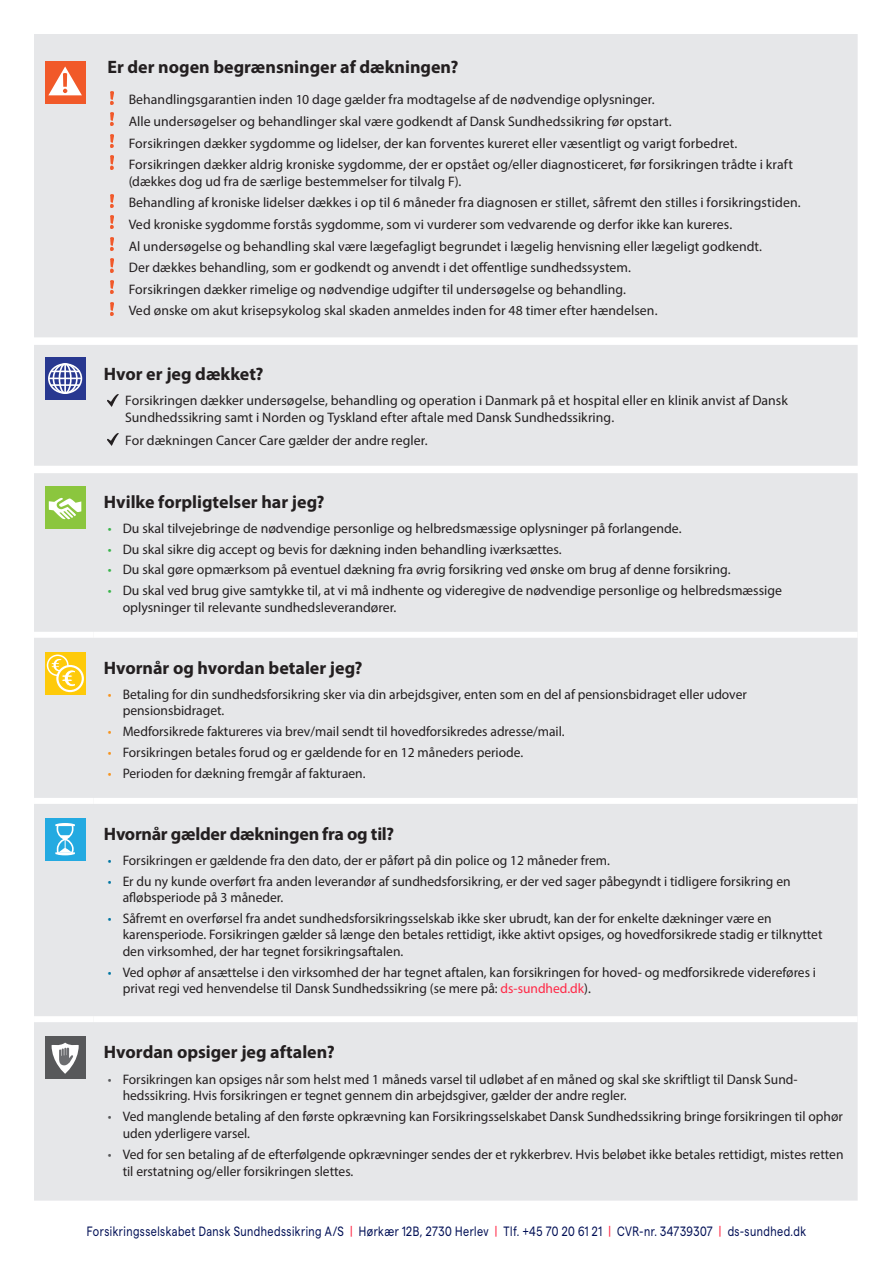
<style>
.page{position:relative;width:893px;height:1263px;background:#fff}
.page>*{position:absolute;margin:0;border:0;box-sizing:border-box;transform-origin:0 0}
.Cover_subhead{font:700 18px "Myriad Pro";color:#231f20}
.bullets_02{font:13.8px/16.5px "Myriad Pro";color:#231f20}
.skematekst_9_2{font:13.8px/16.5px "Myriad Pro";letter-spacing:.005em;color:#231f20}
.Covered_bullets{font:13.8px/16.5px "Myriad Pro";letter-spacing:.005em;color:#231f20}
.sidebund01{font:13.5px "Matter";letter-spacing:.04em;color:#000f55;scale:.8 1}
.s1{color:#39b54a}
.s2{color:#f7941e}
.s3{color:#0076a3}
.s4{color:#ff2846}
.s5{color:#57585a}
</style>
<div class="page">
<div style="left:34px;top:34px;width:824px;height:1166px;background:#e6e7e9"></div>
<div style="left:93px;top:632px;width:765px;height:6px;background:#fff"></div>
<div style="left:93px;top:798px;width:765px;height:6px;background:#fff"></div>
<div style="left:93px;top:1016px;width:765px;height:6px;background:#fff"></div>
<div style="left:34px;top:632px;width:59px;height:6px;background:#fff"></div>
<div style="left:34px;top:798px;width:59px;height:6px;background:#fff"></div>
<div style="left:34px;top:1016px;width:59px;height:6px;background:#fff"></div>
<div style="left:45px;top:47px;width:783px;height:273px;background:#e6e7e9"></div>
<svg style="left:110px;top:91px;width:4px;height:13px"></svg>
<svg style="left:110px;top:113px;width:4px;height:13px"></svg>
<img style="left:110px;top:134px;width:4px;height:14px">
<svg style="left:110px;top:156px;width:4px;height:13px"></svg>
<svg style="left:110px;top:194px;width:4px;height:13px"></svg>
<svg style="left:110px;top:216px;width:4px;height:13px"></svg>
<svg style="left:110px;top:237px;width:4px;height:13px"></svg>
<svg style="left:110px;top:259px;width:4px;height:13px"></svg>
<img style="left:110px;top:280px;width:4px;height:14px">
<svg style="left:110px;top:302px;width:4px;height:13px"></svg>
<svg style="left:45px;top:358px;width:41px;height:42px"></svg>
<div style="left:48px;top:363px;width:34px;height:31px;border:2px solid #fff;border-radius:50%"></div>
<div style="left:53px;top:363px;width:25px;height:31px;border:2px solid #fff;border-radius:50%"></div>
<div style="left:59px;top:363px;width:13px;height:31px;border:2px solid #fff;border-radius:50%"></div>
<hr style="left:64px;top:364px;width:2px;height:30px;background:#fff">
<svg style="left:51px;top:371px;width:29px;height:1px"></svg>
<hr style="left:51px;top:384px;width:29px;height:2px;background:#fff">
<hr style="left:49px;top:378px;width:32px;height:1px;background:#fff">
<div style="left:45px;top:486px;width:41px;height:42px;background:#8bc63e"></div>
<svg style="left:49px;top:497px;width:33px;height:23px"></svg>
<div style="left:45px;top:652px;width:41px;height:42px;background:#feca0a"></div>
<div style="left:47px;top:654px;width:22px;height:22px;border:2px solid #fff;border-radius:50%"></div>
<svg style="left:57px;top:666px;width:26px;height:25px"></svg>
<div style="left:56px;top:665px;width:28px;height:27px;border:2px solid #fff;border-radius:50%"></div>
<svg style="left:51px;top:658px;width:25px;height:29px"></svg>
<div style="left:45px;top:818px;width:41px;height:42px;background:#24aae1"></div>
<svg style="left:55px;top:823px;width:20px;height:32px"></svg>
<div style="left:45px;top:1036px;width:41px;height:43px;background:#57585a"></div>
<svg style="left:52px;top:1042px;width:27px;height:32px"></svg>
<svg style="left:107px;top:394px;width:11px;height:12px"></svg>
<div style="left:45px;top:61px;width:41px;height:42px;background:#f15929"></div>
<svg style="left:48px;top:67px;width:34px;height:28px"></svg>
<svg style="left:107px;top:434px;width:11px;height:12px"></svg>
<p class="Cover_subhead" style="left:107px;top:55px;width:353px">Er der nogen begrænsninger af dækningen?</p>
<p class="skematekst_9_2" style="left:129px;top:91px;width:528px">Behandlingsgarantien inden 10 dage gælder fra modtagelse af de nødvendige oplysninger.</p>
<p class="skematekst_9_2" style="left:129px;top:113px;width:545px">Alle undersøgelser og behandlinger skal være godkendt af Dansk Sundhedssikring før opstart.</p>
<p class="skematekst_9_2" style="left:129px;top:135px;width:610px">Forsikringen dækker sygdomme og lidelser, der kan forventes kureret eller væsentligt og varigt forbedret.</p>
<p class="skematekst_9_2" style="left:129px;top:156px;width:666px">Forsikringen dækker aldrig kroniske sygdomme, der er opstået og/eller diagnosticeret, før forsikringen trådte i kraft (dækkes dog ud fra de særlige bestemmelser for tilvalg F).</p>
<p class="skematekst_9_2" style="left:129px;top:194px;width:673px">Behandling af kroniske lidelser dækkes i op til 6 måneder fra diagnosen er stillet, såfremt den stilles i forsikringstiden.</p>
<p class="skematekst_9_2" style="left:129px;top:216px;width:605px">Ved kroniske sygdomme forstås sygdomme, som vi vurderer som vedvarende og derfor ikke kan kureres.</p>
<p class="skematekst_9_2" style="left:129px;top:237px;width:635px">Al undersøgelse og behandling skal være lægefagligt begrundet i lægelig henvisning eller lægeligt godkendt.</p>
<p class="skematekst_9_2" style="left:129px;top:259px;width:504px">Der dækkes behandling, som er godkendt og anvendt i det offentlige sundhedssystem.</p>
<p class="skematekst_9_2" style="left:129px;top:281px;width:499px">Forsikringen dækker rimelige og nødvendige udgifter til undersøgelse og behandling.</p>
<p class="skematekst_9_2" style="left:129px;top:302px;width:530px">Ved ønske om akut krisepsykolog skal skaden anmeldes inden for 48 timer efter hændelsen.</p>
<p class="Cover_subhead" style="left:104px;top:362px;width:161px">Hvor er jeg dækket?</p>
<p class="Covered_bullets" style="left:125px;top:392px;width:664px">Forsikringen dækker undersøgelse, behandling og operation i Danmark på et hospital eller en klinik anvist af Dansk<br>Sundhedssikring samt i Norden og Tyskland efter aftale med Dansk Sundhedssikring.</p>
<p class="Covered_bullets" style="left:125px;top:432px;width:304px">For dækningen Cancer Care gælder der andre regler.</p>
<p class="Cover_subhead" style="left:104px;top:490px;width:222px">Hvilke forpligtelser har jeg?</p>
<p class="bullets_02" style="left:108px;top:520px;width:575px"><span class="s1">•</span> Du skal tilvejebringe de nødvendige personlige og helbredsmæssige oplysninger på forlangende.</p>
<p class="bullets_02" style="left:108px;top:541px;width:455px"><span class="s1">•</span> Du skal sikre dig accept og bevis for dækning inden behandling iværksættes.</p>
<p class="bullets_02" style="left:108px;top:561px;width:624px"><span class="s1">•</span> Du skal gøre opmærksom på eventuel dækning fra øvrig forsikring ved ønske om brug af denne forsikring.</p>
<p class="bullets_02" style="left:123px;top:582px;width:661px;text-indent:-15px"><span class="s1">•</span> Du skal ved brug give samtykke til, at vi må indhente og videregive de nødvendige personlige og helbredsmæssige oplysninger til relevante sundhedsleverandører.</p>
<p class="Cover_subhead" style="left:104px;top:656px;width:260px">Hvornår og hvordan betaler jeg?</p>
<p class="bullets_02" style="left:123px;top:686px;width:626px;text-indent:-15px"><span class="s2">•</span> Betaling for din sundhedsforsikring sker via din arbejdsgiver, enten som en del af pensionsbidraget eller udover pensionsbidraget.</p>
<p class="bullets_02" style="left:108px;top:723px;width:458px"><span class="s2">•</span> Medforsikrede faktureres via brev/mail sendt til hovedforsikredes adresse/mail.</p>
<p class="bullets_02" style="left:108px;top:744px;width:417px"><span class="s2">•</span> Forsikringen betales forud og er gældende for en 12 måneders periode.</p>
<p class="bullets_02" style="left:108px;top:764px;width:259px"><span class="s2">•</span> Perioden for dækning fremgår af fakturaen.</p>
<p class="Cover_subhead" style="left:104px;top:822px;width:292px">Hvornår gælder dækningen fra og til?</p>
<p class="bullets_02" style="left:108px;top:852px;width:504px"><span class="s3">•</span> Forsikringen er gældende fra den dato, der er påført på din police og 12 måneder frem.</p>
<p class="bullets_02" style="left:123px;top:872px;width:669px;text-indent:-15px"><span class="s3">•</span> Er du ny kunde overført fra anden leverandør af sundhedsforsikring, er der ved sager påbegyndt i tidligere forsikring en afløbsperiode på 3 måneder.</p>
<p class="bullets_02" style="left:123px;top:910px;width:701px;text-indent:-15px"><span class="s3">•</span> Såfremt en overførsel fra andet sundhedsforsikringsselskab ikke sker ubrudt, kan der for enkelte dækninger være en karensperiode. Forsikringen gælder så længe den betales rettidigt, ikke aktivt opsiges, og hovedforsikrede stadig er tilknyttet den virksomhed, der har tegnet forsikringsaftalen.</p>
<p class="bullets_02" style="left:123px;top:963px;width:695px;text-indent:-15px"><span class="s3">•</span> Ved ophør af ansættelse i den virksomhed der har tegnet aftalen, kan forsikringen for hoved- og medforsikrede videreføres i privat regi ved henvendelse til Dansk Sundhedssikring (se mere på: <span class="s4">ds-sundhed.dk</span>).</p>
<p class="Cover_subhead" style="left:104px;top:1040px;width:232px">Hvordan opsiger jeg aftalen?</p>
<p class="bullets_02" style="left:123px;top:1070px;width:676px;text-indent:-15px"><span class="s5">•</span> Forsikringen kan opsiges når som helst med 1 måneds varsel til udløbet af en måned og skal ske skriftligt til Dansk Sund&shy;hedssikring. Hvis forsikringen er tegnet gennem din arbejdsgiver, gælder der andre regler.</p>
<p class="bullets_02" style="left:123px;top:1108px;width:722px;text-indent:-15px"><span class="s5">•</span> Ved manglende betaling af den første opkrævning kan Forsikringsselskabet Dansk Sundhedssikring bringe forsikringen til ophør uden yderligere varsel.</p>
<p class="bullets_02" style="left:123px;top:1146px;width:722px;text-indent:-15px"><span class="s5">•</span> Ved for sen betaling af de efterfølgende opkrævninger sendes der et rykkerbrev. Hvis beløbet ikke betales rettidigt, mistes retten til erstatning og/eller forsikringen slettes.</p>
<p class="sidebund01" style="left:87px;top:1221px;width:901px">Forsikringsselskabet Dansk Sundhedssikring A/S <span class="s4">|</span> Hørkær 12B, 2730 Herlev <span class="s4">|</span> Tlf. +45 70 20 61 21 <span class="s4">|</span> CVR-nr. 34739307 <span class="s4">|</span> ds-sundhed.dk</p>
</div>
